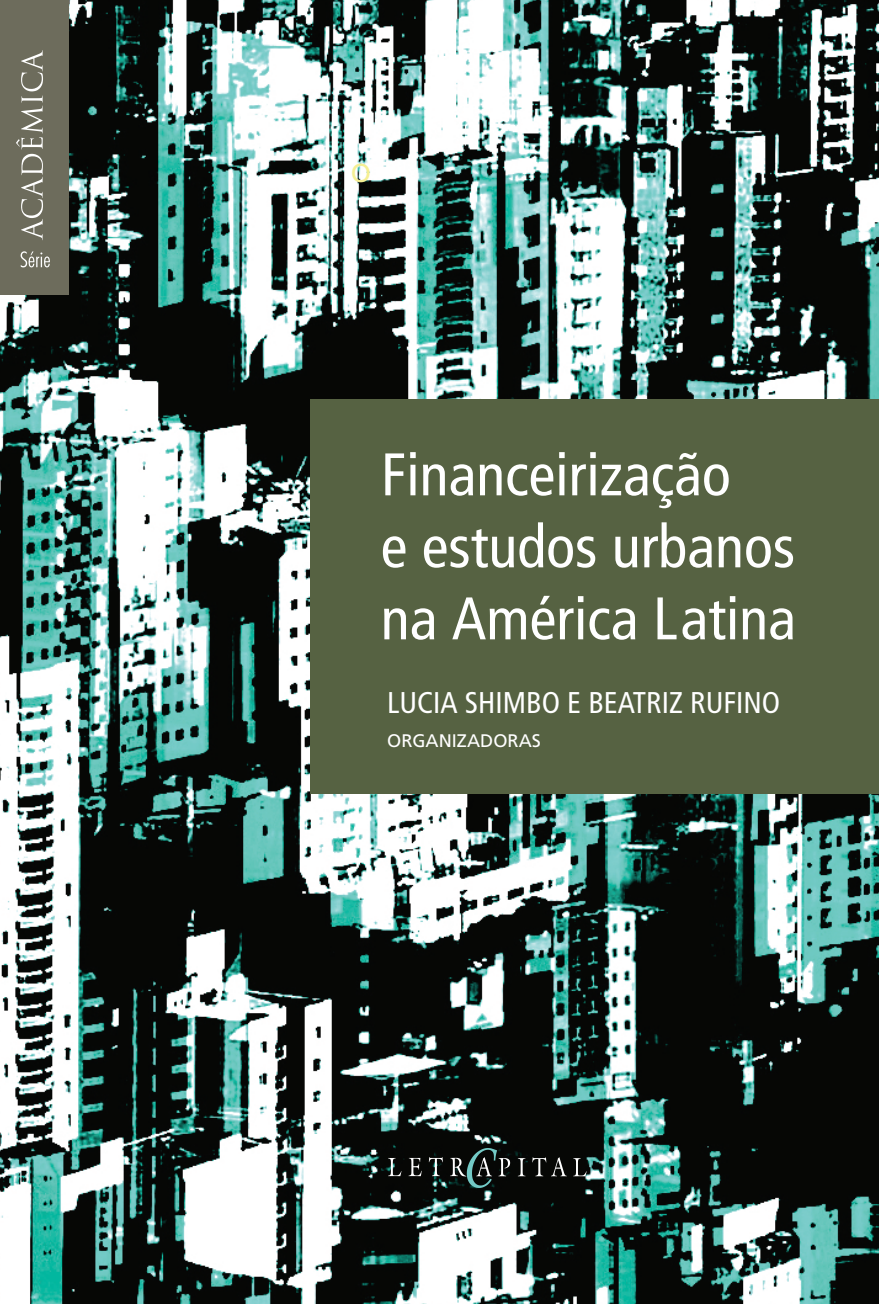
<style>
.page{position:relative;width:879px;height:1304px;background:#fff}
.page>*{position:absolute;margin:0;border:0;box-sizing:border-box;transform-origin:0 0}
.t1{font:condensed 60px/72px "Frutiger";color:#fff}
.t2{font:condensed 30px "Frutiger";color:#fff}
.t3{font:26px "Frutiger";color:#f5ef93}
.t4{font:18.2px "Frutiger";color:#fff}
</style>
<div class="page">
<img style="left:0;top:0;width:879px;height:1304px">
<svg style="left:518px;top:1158px;width:7px;height:18px"></svg>
<svg style="left:532px;top:1157px;width:35px;height:19px"></svg>
<svg style="left:573px;top:1158px;width:13px;height:18px"></svg>
<svg style="left:388px;top:1158px;width:13px;height:18px"></svg>
<svg style="left:408px;top:1158px;width:13px;height:18px"></svg>
<svg style="left:429px;top:1157px;width:14px;height:19px"></svg>
<svg style="left:450px;top:1148px;width:60px;height:40px;background:#293533"></svg>
<div style="left:311px;top:399px;width:568px;height:394px;background:#566242"></div>
<div style="left:0;top:0;width:68px;height:295px;background:#6d6c5c"></div>
<svg style="left:21px;top:251px;width:29px;height:16px"></svg>
<svg style="left:16px;top:50px;width:27px;height:190px"></svg>
<p class="t3" style="left:351px;top:157px;width:22px">O</p>
<p class="t1" style="left:381px;top:439px;width:417px">Financeirização<br>e estudos urbanos na América Latina</p>
<p class="t2" style="left:387px;top:685px;width:394px">LUCIA SHIMBO E BEATRIZ RUFINO</p>
<p class="t4" style="left:387px;top:730px;width:155px">ORGANIZADORAS</p>
</div>
